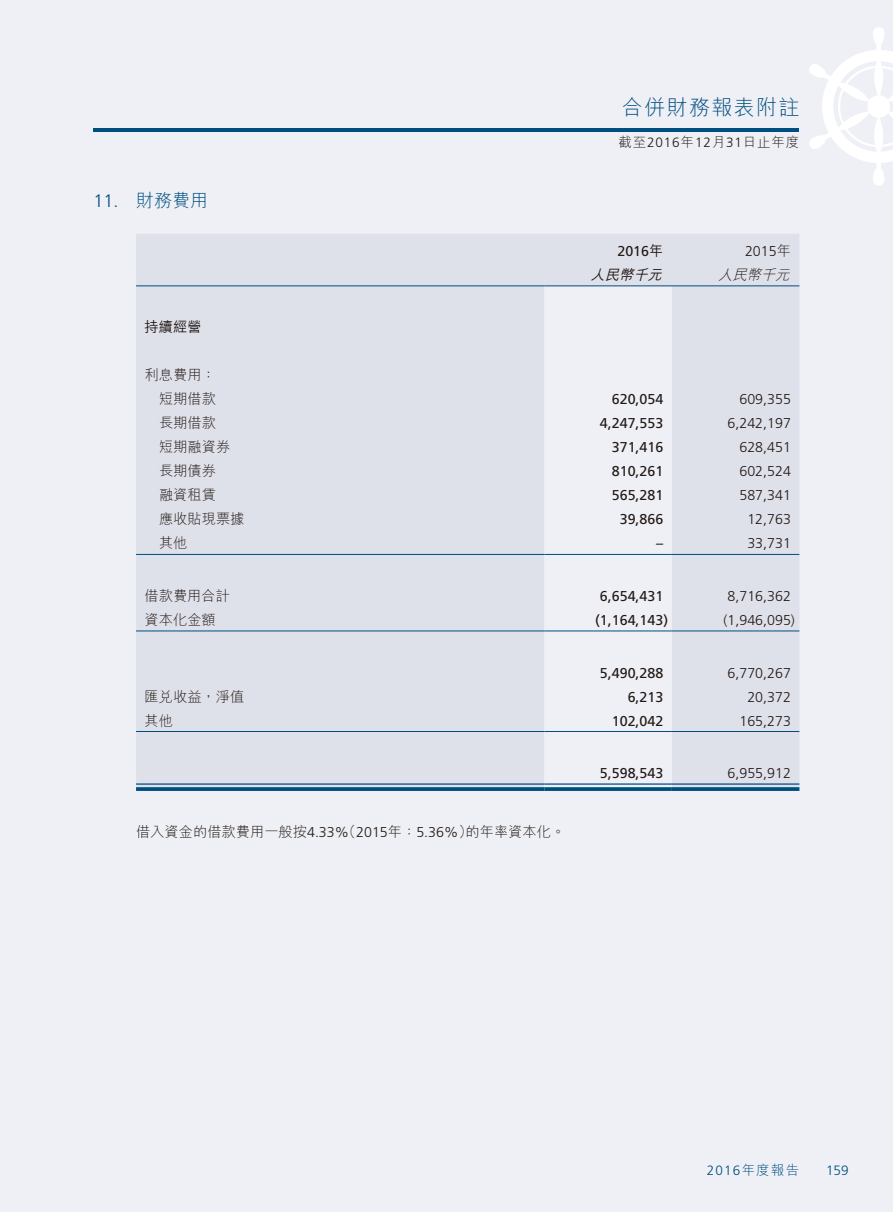
<style>
.page{position:relative;width:893px;height:1212px;background:#eef0f5}
.page>*{position:absolute;margin:0;border:0;box-sizing:border-box;transform-origin:0 0}
.t1{font:300 21px "M Hei HK";letter-spacing:.065em;color:#004d80}
.t2{font:300 18px "M Hei HK";color:#004d80}
.t3{font:300 14.25px "Frutiger LT Std";color:#231916}
.t4{font:14.25px "Frutiger LT Std";color:#231916}
.t5{font:300 14.25px/24px "M Hei HK";color:#231916;text-align:right}
.t6{font:italic 500 14.25px "M Hei HK";color:#231916}
.t7{font:italic 300 14.25px "M Hei HK";color:#231916}
.t8{font:500 14.25px "M Hei HK";color:#231916}
.t9{font:300 13.5px "M Hei HK";letter-spacing:.065em;color:#231916}
.t10{font:300 13.5px "Frutiger LT Std";letter-spacing:.07em;color:#004d80}
.s1{font-family:"Frutiger LT Std"}
.s2{font-family:"M Hei HK";font-weight:500}
.s3{font-family:"M Hei HK"}
</style>
<div class="page">
<hr style="left:94px;top:128px;width:705px;height:3px;background:#004d80">
<svg style="left:809px;top:27px;width:84px;height:159px"></svg>
<div style="left:136px;top:234px;width:663px;height:553px;background:#dfe1ea"></div>
<svg style="left:544px;top:286px;width:128px;height:501px"></svg>
<hr style="left:136px;top:285px;width:408px;height:1px;background:#004d80">
<hr style="left:544px;top:285px;width:128px;height:1px;background:#004d80">
<hr style="left:672px;top:285px;width:127px;height:1px;background:#004d80">
<hr style="left:136px;top:554px;width:408px;height:1px;background:#004d80">
<hr style="left:544px;top:554px;width:128px;height:1px;background:#004d80">
<hr style="left:672px;top:554px;width:127px;height:1px;background:#004d80">
<hr style="left:136px;top:630px;width:408px;height:1px;background:#004d80">
<hr style="left:544px;top:630px;width:128px;height:1px;background:#004d80">
<hr style="left:672px;top:630px;width:127px;height:1px;background:#004d80">
<hr style="left:136px;top:731px;width:408px;height:1px;background:#004d80">
<hr style="left:544px;top:731px;width:128px;height:1px;background:#004d80">
<hr style="left:672px;top:731px;width:127px;height:1px;background:#004d80">
<hr style="left:136px;top:783px;width:408px;height:2px;background:#004d80">
<svg style="left:136px;top:787px;width:408px;height:4px;background:#0d5586"></svg>
<hr style="left:544px;top:783px;width:128px;height:2px;background:#004d80">
<svg style="left:544px;top:787px;width:128px;height:4px"></svg>
<hr style="left:672px;top:783px;width:127px;height:2px;background:#004d80">
<svg style="left:672px;top:787px;width:127px;height:4px"></svg>
<h1 class="t1" style="left:622px;top:96px;width:179px">合併財務報表附註</h1>
<p class="t2" style="left:94px;top:192px;width:116px"><span class="s1">11.</span> 財務費用</p>
<p class="t8" style="left:145px;top:317px;width:58px">持續經營</p>
<p class="t5" style="left:145px;top:363px;width:73px">利息費用：短期借款</p>
<p class="t9" style="left:618px;top:135px;width:182px">截至<span class="s1">2016</span>年<span class="s1">12</span>月<span class="s1">31</span>日止年度</p>
<p class="t4" style="left:617px;top:243px;width:47px">2016<span class="s2">年</span></p>
<p class="t3" style="left:745px;top:243px;width:47px">2015<span class="s3">年</span></p>
<p class="t6" style="left:591px;top:264px;width:78px">人民幣千元</p>
<p class="t7" style="left:718px;top:267px;width:77px">人民幣千元</p>
<p class="t4" style="left:612px;top:391px;width:53px">620,054</p>
<p class="t3" style="left:739px;top:391px;width:53px">609,355</p>
<p class="t5" style="left:159px;top:411px;width:58px">長期借款</p>
<p class="t4" style="left:600px;top:415px;width:65px">4,247,553</p>
<p class="t3" style="left:727px;top:415px;width:65px">6,242,197</p>
<p class="t5" style="left:159px;top:435px;width:73px">短期融資券</p>
<p class="t4" style="left:612px;top:439px;width:53px">371,416</p>
<p class="t3" style="left:739px;top:439px;width:53px">628,451</p>
<p class="t5" style="left:159px;top:459px;width:58px">長期債券</p>
<p class="t4" style="left:612px;top:463px;width:53px">810,261</p>
<p class="t3" style="left:739px;top:463px;width:53px">602,524</p>
<p class="t5" style="left:159px;top:483px;width:58px">融資租賃</p>
<p class="t4" style="left:612px;top:487px;width:53px">565,281</p>
<p class="t3" style="left:739px;top:487px;width:53px">587,341</p>
<p class="t5" style="left:159px;top:507px;width:87px">應收貼現票據</p>
<p class="t4" style="left:620px;top:511px;width:45px">39,866</p>
<p class="t3" style="left:747px;top:511px;width:45px">12,763</p>
<p class="t5" style="left:159px;top:531px;width:30px">其他</p>
<p class="t4" style="left:656px;top:535px;width:9px">–</p>
<p class="t3" style="left:747px;top:535px;width:45px">33,731</p>
<p class="t5" style="left:145px;top:583px;width:87px">借款費用合計</p>
<p class="t4" style="left:600px;top:588px;width:65px">6,654,431</p>
<p class="t3" style="left:727px;top:588px;width:65px">8,716,362</p>
<p class="t5" style="left:145px;top:607px;width:73px">資本化金額</p>
<p class="t4" style="left:595px;top:612px;width:74px">(1,164,143)</p>
<p class="t3" style="left:724px;top:612px;width:73px">(1,946,095)</p>
<p class="t4" style="left:600px;top:664px;width:65px">5,490,288</p>
<p class="t3" style="left:727px;top:664px;width:65px">6,770,267</p>
<p class="t5" style="left:145px;top:684px;width:101px">匯兌收益，淨值</p>
<p class="t4" style="left:628px;top:688px;width:37px">6,213</p>
<p class="t3" style="left:747px;top:688px;width:45px">20,372</p>
<p class="t5" style="left:145px;top:708px;width:30px">其他</p>
<p class="t4" style="left:612px;top:712px;width:53px">102,042</p>
<p class="t3" style="left:739px;top:712px;width:53px">165,273</p>
<p class="t5" style="left:136px;top:820px;width:431px">借入資金的借款費用一般按<span class="s1">4.33%</span>（<span class="s1">2015</span>年：<span class="s1">5.36%</span>）的年率資本化。</p>
<p class="t4" style="left:600px;top:765px;width:65px">5,598,543</p>
<p class="t3" style="left:727px;top:765px;width:65px">6,955,912</p>
<p class="t10" style="left:707px;top:1163px;width:94px">2016<span class="s3">年度報告</span></p>
<p class="t10" style="left:826px;top:1163px;width:24px">159</p>
</div>
